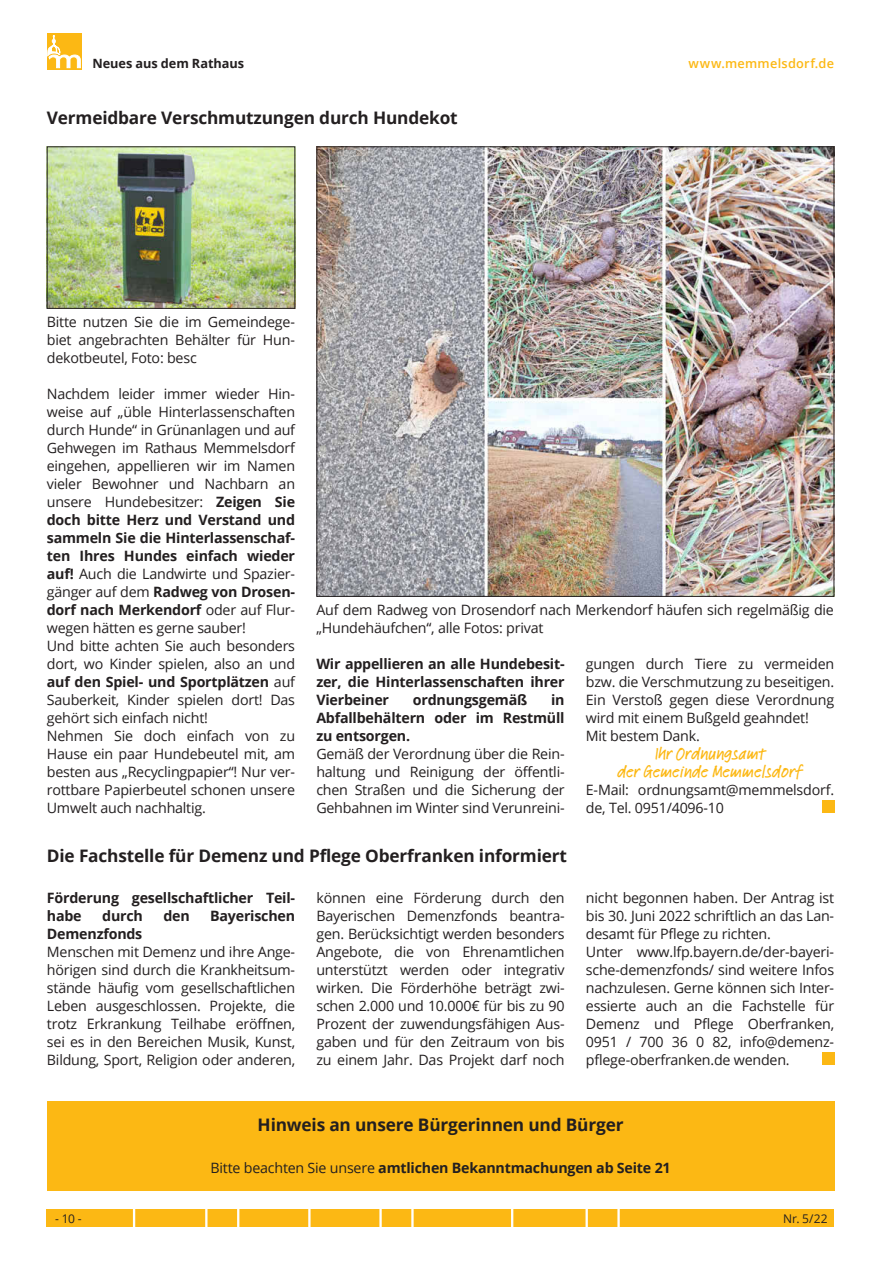
<style>
.page{position:relative;width:881px;height:1263px;background:#fff}
.page>*{position:absolute;margin:0;border:0;box-sizing:border-box;transform-origin:0 0}
.t1{font:500 18px/18px "Linotype Feltpen";letter-spacing:-.015em;color:#fcb814;text-align:center}
.t2{font:700 17.25px "Open Sans";letter-spacing:-.01em;color:#231f20}
.t3{font:14.25px/18px "Open Sans";letter-spacing:-.015em;color:#231f20}
.t4{font:700 14.25px/18px "Open Sans";letter-spacing:-.015em;color:#231f20;text-align:justify}
.t5{font:600 12.75px "Open Sans";letter-spacing:.02em;color:#fcb814}
.t6{font:700 12.75px "Open Sans";color:#231f20}
.t7{font:12px "Open Sans";color:#231f20}
.s1{font-weight:700}
.s2{font-weight:400}
</style>
<div class="page">
<svg style="left:47px;top:34px;width:34px;height:36px"></svg>
<svg style="left:47px;top:35px;width:33px;height:33px"></svg>
<div style="left:47px;top:1210px;width:786px;height:17px;background:#fcb814"></div>
<svg style="left:133px;top:1210px;width:2px;height:17px"></svg>
<svg style="left:205px;top:1210px;width:2px;height:17px"></svg>
<svg style="left:237px;top:1210px;width:2px;height:17px"></svg>
<svg style="left:308px;top:1210px;width:2px;height:17px"></svg>
<svg style="left:379px;top:1210px;width:2px;height:17px"></svg>
<svg style="left:411px;top:1210px;width:2px;height:17px"></svg>
<svg style="left:511px;top:1210px;width:2px;height:17px"></svg>
<svg style="left:585px;top:1210px;width:2px;height:17px"></svg>
<svg style="left:617px;top:1210px;width:2px;height:17px"></svg>
<div style="left:821px;top:800px;width:12px;height:13px;background:#fcb814"></div>
<img style="left:49px;top:149px;width:244px;height:158px">
<div style="left:47px;top:147px;width:248px;height:162px;border:1px solid #231f20"></div>
<img style="left:318px;top:149px;width:513px;height:446px">
<div style="left:821px;top:1052px;width:12px;height:13px;background:#fcb814"></div>
<div style="left:47px;top:1101px;width:786px;height:90px;background:#fcb814"></div>
<p class="t6" style="left:92px;top:54px;width:153px">Neues aus dem Rathaus</p>
<p class="t2" style="left:47px;top:105px;width:412px">Vermeidbare Verschmutzungen durch Hundekot</p>
<p class="t3" style="left:47px;top:312px;width:249px;text-align:justify">Bitte nutzen Sie die im Gemeindege&shy;biet angebrachten Behälter für Hun&shy;dekotbeutel, Foto: besc</p>
<p class="t5" style="left:688px;top:55px;width:147px">www.memmelsdorf.de</p>
<p class="t3" style="left:47px;top:384px;width:250px">Nachdem leider immer wieder Hin&shy;weise auf „üble Hinterlassenschaften durch Hunde“ in Grünanlagen und auf Gehwegen im Rathaus Memmelsdorf eingehen, appellieren wir im Namen vieler Bewohner und Nachbarn an unsere Hundebesitzer: <span class="s1">Zeigen Sie doch bitte Herz und Verstand und sammeln Sie die Hinterlassenschaf&shy;ten Ihres Hundes einfach wieder auf!</span> Auch die Landwirte und Spazier&shy;gänger auf dem <span class="s1">Radweg von Drosen&shy;dorf nach Merkendorf</span> oder auf Flur&shy;wegen hätten es gerne sauber!<br>Und bitte achten Sie auch besonders dort, wo Kinder spielen, also an und <span class="s1">auf den Spiel- und Sportplätzen</span> auf Sauberkeit, Kinder spielen dort! Das gehört sich einfach nicht!<br>Nehmen Sie doch einfach von zu Hause ein paar Hundebeutel mit, am besten aus „Recyclingpapier“! Nur ver&shy;rottbare Papierbeutel schonen unsere Umwelt auch nachhaltig.</p>
<p class="t3" style="left:316px;top:600px;width:519px">Auf dem Radweg von Drosendorf nach Merkendorf häufen sich regelmäßig die „Hundehäufchen“, alle Fotos: privat</p>
<p class="t4" style="left:316px;top:654px;width:250px">Wir appellieren an alle Hundebesit&shy;zer, die Hinterlassenschaften ihrer Vierbeiner</p>
<p class="t4" style="left:413px;top:690px;width:116px">ordnungsgemäß</p>
<p class="t4" style="left:316px;top:690px;width:250px;text-indent:235px">in Abfallbehältern oder im Restmüll zu entsorgen.</p>
<p class="t3" style="left:316px;top:744px;width:250px;text-align:justify">Gemäß der Verordnung über die Rein&shy;haltung und Reinigung der öffentli&shy;chen Straßen und die Sicherung der Gehbahnen im Winter sind Verunreini-</p>
<p class="t3" style="left:585px;top:654px;width:250px">gungen durch Tiere zu vermeiden bzw. die Verschmutzung zu beseitigen.<br>Ein Verstoß gegen diese Verordnung wird mit einem Bußgeld geahndet!<br>Mit bestem Dank.</p>
<p class="t1" style="left:617px;top:743px;width:187px">Ihr Ordnungsamt<br>der Gemeinde Memmelsdorf</p>
<p class="t3" style="left:585px;top:780px;width:250px">E-Mail: ordnungsamt@memmelsdorf. de, Tel. 0951/4096-10</p>
<p class="t2" style="left:47px;top:843px;width:521px">Die Fachstelle für Demenz und Pflege Oberfranken informiert</p>
<p class="t4" style="left:47px;top:888px;width:249px">Förderung gesellschaftlicher Teil&shy;habe</p>
<p class="t3" style="left:316px;top:888px;width:250px;text-align:justify">können eine Förderung durch den Bayerischen Demenzfonds beantra&shy;gen. Berücksichtigt werden besonders Angebote, die von Ehrenamtlichen unterstützt werden oder integrativ wirken. Die Förderhöhe beträgt zwi&shy;schen 2.000 und 10.000€ für bis zu 90<br>Prozent der zuwendungsfähigen Aus&shy;gaben und für den Zeitraum von bis zu einem Jahr. Das Projekt darf noch</p>
<p class="t3" style="left:585px;top:888px;width:250px">nicht begonnen haben. Der Antrag ist bis 30. Juni 2022 schriftlich an das Lan&shy;desamt für Pflege zu richten.<br>Unter www.lfp.bayern.de/der-bayeri&shy;sche-demenzfonds/ sind weitere Infos nachzulesen. Gerne können sich Inter&shy;essierte auch an die Fachstelle für Demenz und Pflege Oberfranken, 0951 / 700 36 0 82, info@demenz&shy;pflege-oberfranken.de wenden.</p>
<p class="t4" style="left:102px;top:906px;width:42px">durch</p>
<p class="t4" style="left:163px;top:906px;width:28px">den</p>
<p class="t4" style="left:210px;top:906px;width:86px">Bayerischen</p>
<p class="t4" style="left:47px;top:924px;width:97px">Demenzfonds</p>
<p class="t3" style="left:47px;top:942px;width:250px;text-align:justify">Menschen mit Demenz und ihre Ange&shy;hörigen sind durch die Krankheitsum&shy;stände häufig vom gesellschaftlichen Leben ausgeschlossen. Projekte, die trotz Erkrankung Teilhabe eröffnen, sei es in den Bereichen Musik, Kunst, Bildung, Sport, Religion oder anderen,</p>
<p class="t2" style="left:257px;top:1113px;width:367px">Hinweis an unsere Bürgerinnen und Bürger</p>
<p class="t4" style="left:210px;top:1158px;width:461px"><span class="s2">Bitte beachten Sie unsere</span> amtlichen Bekanntmachungen ab Seite 21</p>
<p class="t7" style="left:55px;top:1211px;width:28px">- 10 -</p>
<p class="t7" style="left:783px;top:1211px;width:46px">Nr. 5/22</p>
</div>
